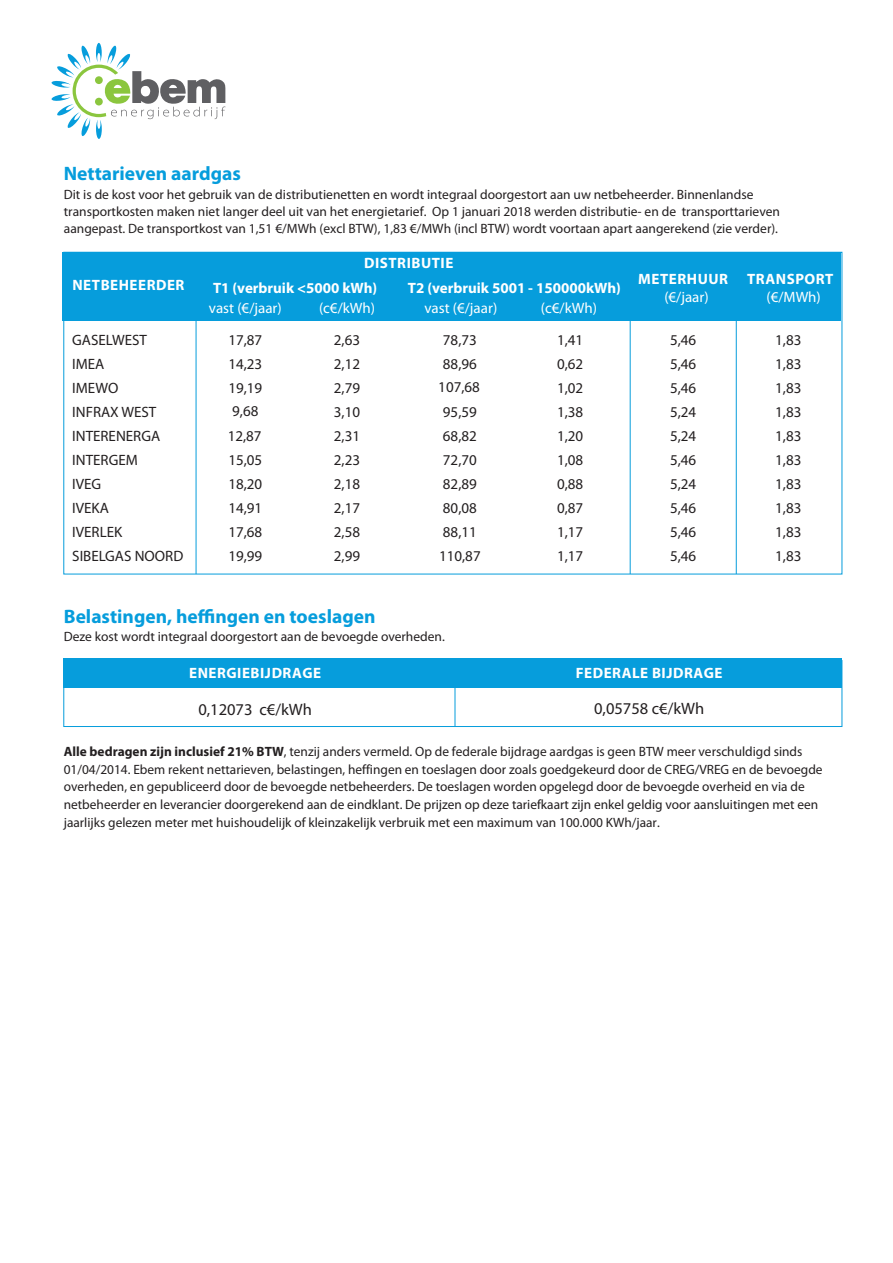
<style>
.page{position:relative;width:893px;height:1263px;background:#fff}
.page>*{position:absolute;margin:0;border:0;box-sizing:border-box;transform-origin:0 0}
.t1{font:700 19.5px "Myriad Pro";color:#069ddc}
.t2{font:16.5px "Myriad Pro";color:#231f20}
.t3{font:15px/24px "Myriad Pro";color:#231f20;text-align:justify}
.t4{font:700 15px "Myriad Pro";letter-spacing:.035em;color:#fff}
.t5{font:15px "Myriad Pro";color:#fff}
.t6{font:700 15px "Myriad Pro";color:#fff}
.t7{font:13.5px/17.9px "Myriad Pro";color:#231f20}
.s1{font-weight:700}
</style>
<div class="page">
<svg style="left:52px;top:43px;width:173px;height:96px"></svg>
<div style="left:95px;top:76px;width:8px;height:8px;background:#8bc63e;border-radius:50%"></div>
<div style="left:95px;top:98px;width:8px;height:7px;background:#8bc63e;border-radius:50%"></div>
<div style="left:63px;top:660px;width:779px;height:67px;border:1px solid #069ddc"></div>
<div style="left:64px;top:658px;width:778px;height:30px;background:#069ddc"></div>
<hr style="left:455px;top:663px;width:1px;height:64px;background:#069ddc">
<div style="left:63px;top:252px;width:778px;height:69px;background:#069ddc"></div>
<hr style="left:196px;top:265px;width:1px;height:309px;background:#069ddc">
<hr style="left:630px;top:265px;width:1px;height:309px;background:#069ddc">
<hr style="left:736px;top:265px;width:1px;height:309px;background:#069ddc">
<h1 class="t1" style="left:64px;top:161px;width:179px">Nettarieven aardgas</h1>
<p class="t7" style="left:64px;top:186px;width:718px;line-height:16.5px">Dit is de kost voor het gebruik van de distributienetten en wordt integraal doorgestort aan uw netbeheerder. Binnenlandse transportkosten maken niet langer deel uit van het energietarief. Op 1 januari 2018 werden distributie- en de transporttarieven aangepast. De transportkost van 1,51 €/MWh (excl BTW), 1,83 €/MWh (incl BTW) wordt voortaan apart aangerekend (zie verder).</p>
<p class="t4" style="left:72px;top:275px;width:114px">NETBEHEERDER</p>
<p class="t4" style="left:364px;top:254px;width:91px">DISTRIBUTIE</p>
<p class="t6" style="left:213px;top:278px;width:166px">T1 (verbruik &lt;5000 kWh)</p>
<p class="t5" style="left:209px;top:298px;width:74px">vast (€/jaar)</p>
<p class="t5" style="left:424px;top:298px;width:74px">vast (€/jaar)</p>
<p class="t6" style="left:408px;top:278px;width:214px">T2 (verbruik 5001 - 150000kWh)</p>
<p class="t5" style="left:319px;top:298px;width:58px">(c€/kWh)</p>
<p class="t5" style="left:541px;top:298px;width:58px">(c€/kWh)</p>
<p class="t4" style="left:638px;top:270px;width:91px">METERHUUR</p>
<p class="t4" style="left:747px;top:270px;width:88px">TRANSPORT</p>
<p class="t5" style="left:664px;top:287px;width:46px">(€/jaar)</p>
<p class="t5" style="left:766px;top:287px;width:56px">(€/MWh)</p>
<p class="t3" style="left:72px;top:328px;width:113px;text-align:left">GASELWEST<br>IMEA<br>IMEWO<br>INFRAX WEST<br>INTERENERGA<br>INTERGEM<br>IVEG<br>IVEKA<br>IVERLEK<br>SIBELGAS NOORD</p>
<p class="t3" style="left:228px;top:328px;width:35px;line-height:23.5px">17,87<br>14,23<br>19,19<br>9,68</p>
<p class="t3" style="left:228px;top:423px;width:36px">12,87<br>15,05<br>18,20<br>14,91<br>17,68<br>19,99</p>
<p class="t3" style="left:334px;top:328px;width:28px">2,63<br>2,12<br>2,79<br>3,10<br>2,31<br>2,23<br>2,18<br>2,17<br>2,58<br>2,99</p>
<p class="t3" style="left:438px;top:328px;width:43px;line-height:23.5px;text-align:center">78,73<br>88,96<br>107,68</p>
<p class="t3" style="left:439px;top:400px;width:43px;text-align:left">95,59<br>68,82<br>72,70<br>82,89<br>80,08<br>88,11<br>110,87</p>
<h1 class="t1" style="left:64px;top:604px;width:313px">Belastingen, heffingen en toeslagen</h1>
<p class="t7" style="left:64px;top:627px;width:383px">Deze kost wordt integraal doorgestort aan de bevoegde overheden.</p>
<p class="t4" style="left:189px;top:663px;width:134px">ENERGIEBIJDRAGE</p>
<p class="t2" style="left:198px;top:699px;width:115px">0,12073 c€/kWh</p>
<p class="t3" style="left:557px;top:328px;width:28px">1,41<br>0,62<br>1,02<br>1,38<br>1,20<br>1,08<br>0,88<br>0,87<br>1,17<br>1,17</p>
<p class="t3" style="left:670px;top:327px;width:28px">5,46<br>5,46<br>5,46<br>5,24<br>5,24<br>5,46<br>5,24<br>5,46<br>5,46<br>5,46</p>
<p class="t3" style="left:775px;top:328px;width:28px">1,83<br>1,83<br>1,83<br>1,83<br>1,83<br>1,83<br>1,83<br>1,83<br>1,83<br>1,83</p>
<p class="t4" style="left:576px;top:663px;width:148px">FEDERALE BIJDRAGE</p>
<p class="t2" style="left:594px;top:698px;width:112px">0,05758 c€/kWh</p>
<p class="t7" style="left:64px;top:742px;width:760px"><span class="s1">Alle bedragen zijn inclusief 21% BTW</span>, tenzij anders vermeld. Op de federale bijdrage aardgas is geen BTW meer verschuldigd sinds 01/04/2014. Ebem rekent nettarieven, belastingen, heffingen en toeslagen door zoals goedgekeurd door de CREG/VREG en de bevoegde overheden, en gepubliceerd door de bevoegde netbeheerders. De toeslagen worden opgelegd door de bevoegde overheid en via de netbeheerder en leverancier doorgerekend aan de eindklant. De prijzen op deze tariefkaart zijn enkel geldig voor aansluitingen met een jaarlijks gelezen meter met huishoudelijk of kleinzakelijk verbruik met een maximum van 100.000 KWh/jaar.</p>
</div>
